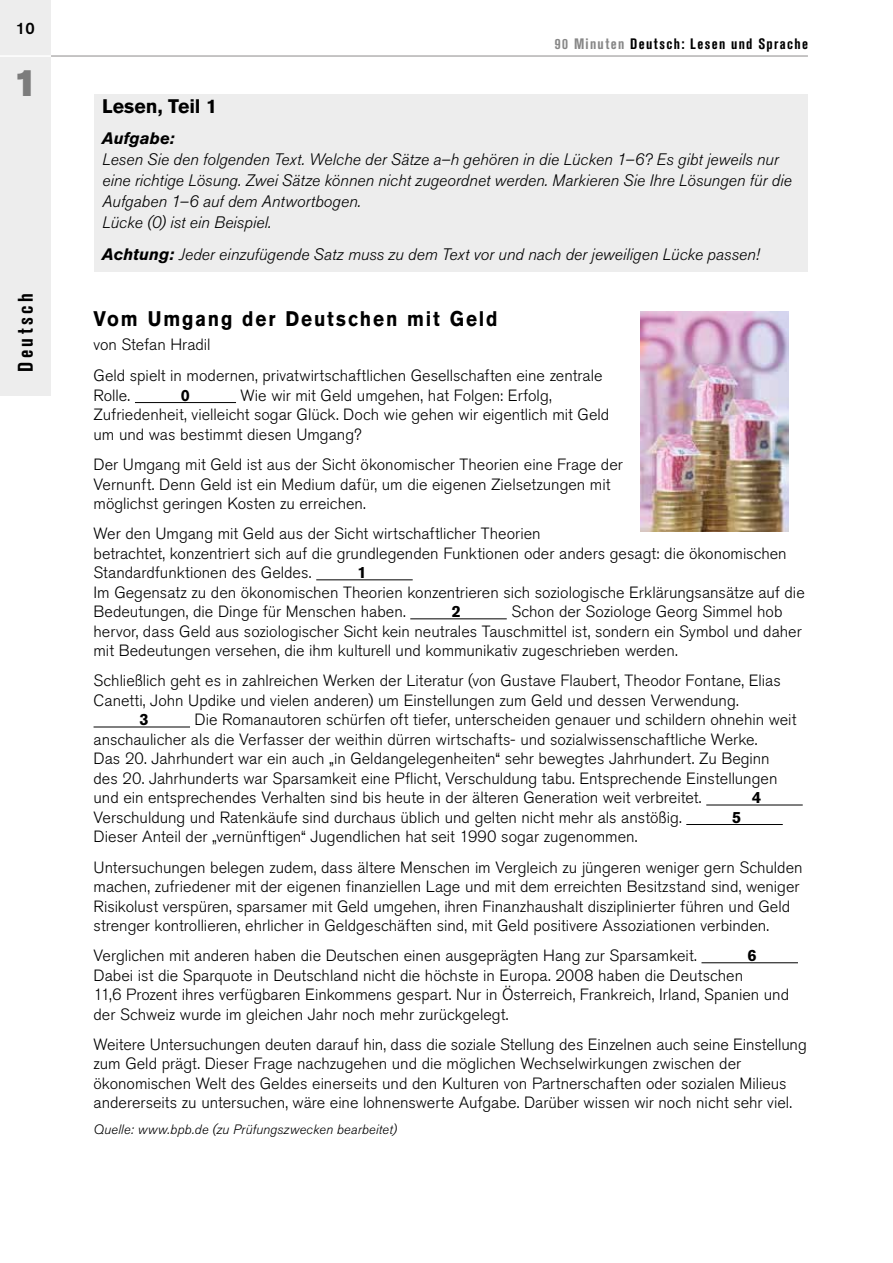
<style>
.page{position:relative;width:893px;height:1263px;background:#fff}
.page>*{position:absolute;margin:0;border:0;box-sizing:border-box;transform-origin:0 0}
.t1{font:37.5px "Akzidenz Grotesk Pro Super";color:#7c7c7c}
.t2{font:700 21px "Akzidenz Grotesk Pro";letter-spacing:.095em;color:#000;scale:.9 1}
.t3{font:700 condensed 21px "Akzidenz Grotesk Pro";letter-spacing:.16em;color:#000}
.t4{font:700 19.5px "Akzidenz Grotesk Pro";color:#000}
.t5{font:italic 300 16.5px/21px "Akzidenz Grotesk Pro";color:#000}
.t6{font:italic 700 16.5px "Akzidenz Grotesk Pro";letter-spacing:.005em;color:#000}
.t7{font:500 16.5px "Akzidenz Grotesk Pro";color:#000}
.t8{font:300 16.2px/19.5px "Akzidenz Grotesk Pro";color:#000}
.t9{font:700 16.2px "Akzidenz Grotesk Pro";color:#000}
.t10{font:700 condensed 15px "Akzidenz Grotesk Pro";letter-spacing:.09em;color:#000}
.t11{font:italic 300 13.5px "Akzidenz Grotesk Pro";letter-spacing:.01em;color:#000}
.s1{color:#878787}
.s2{font-weight:700}
</style>
<div class="page">
<div style="left:0;top:0;width:51px;height:395px;background:#ededed"></div>
<hr style="left:0;top:55px;width:51px;height:2px;background:#fff">
<hr style="left:51px;top:55px;width:757px;height:2px;background:#b3b2b2">
<div style="left:94px;top:94px;width:713px;height:178px;background:#ededed"></div>
<hr style="left:135px;top:402px;width:101px;height:1px;background:#000">
<hr style="left:316px;top:579px;width:97px;height:1px;background:#000">
<hr style="left:410px;top:618px;width:97px;height:1px;background:#000">
<hr style="left:94px;top:727px;width:96px;height:1px;background:#000">
<hr style="left:706px;top:805px;width:97px;height:1px;background:#000">
<hr style="left:686px;top:824px;width:97px;height:1px;background:#000">
<hr style="left:701px;top:962px;width:97px;height:1px;background:#000">
<img style="left:640px;top:312px;width:149px;height:219px">
<p class="t7" style="left:16px;top:18px;width:20px">10</p>
<h1 class="t1" style="left:13px;top:58px;width:26px">1</h1>
<p class="t3" style="left:12px;top:372px;width:80px;rotate:-90deg">Deutsch</p>
<p class="t10" style="left:555px;top:34px;width:255px"><span class="s1">90 Minuten</span> Deutsch: Lesen und Sprache</p>
<p class="t4" style="left:102px;top:94px;width:117px">Lesen, Teil 1</p>
<p class="t6" style="left:102px;top:128px;width:74px">Aufgabe:</p>
<p class="t5" style="left:102px;top:149px;width:691px">Lesen Sie den folgenden Text. Welche der Sätze a–h gehören in die Lücken 1–6? Es gibt jeweils nur eine richtige Lösung. Zwei Sätze können nicht zugeordnet werden. Markieren Sie Ihre Lösungen für die Aufgaben 1–6 auf dem Antwortbogen.<br>Lücke (0) ist ein Beispiel.</p>
<p class="t5" style="left:102px;top:244px;width:659px"><span class="s2">Achtung:</span> Jeder einzufügende Satz muss zu dem Text vor und nach der jeweiligen Lücke passen!</p>
<p class="t2" style="left:94px;top:305px;width:451px">Vom Umgang der Deutschen mit Geld</p>
<p class="t8" style="left:94px;top:329px;width:511px;line-height:31.5px">von Stefan Hradil<br>Geld spielt in modernen, privatwirtschaftlichen Gesellschaften eine zentrale</p>
<p class="t8" style="left:94px;top:385px;width:38px">Rolle.</p>
<p class="t9" style="left:181px;top:385px;width:11px">0</p>
<p class="t8" style="left:94px;top:385px;width:517px;text-indent:147px">Wie wir mit Geld umgehen, hat Folgen: Erfolg,<br>Zufriedenheit, vielleicht sogar Glück. Doch wie gehen wir eigentlich mit Geld um und was bestimmt diesen Umgang?</p>
<p class="t8" style="left:94px;top:455px;width:531px">Der Umgang mit Geld ist aus der Sicht ökonomischer Theorien eine Frage der<br>Vernunft. Denn Geld ist ein Medium dafür, um die eigenen Zielsetzungen mit möglichst geringen Kosten zu erreichen.</p>
<p class="t8" style="left:94px;top:524px;width:695px">Wer den Umgang mit Geld aus der Sicht wirtschaftlicher Theorien<br>betrachtet, konzentriert sich auf die grundlegenden Funktionen oder anders gesagt: die ökonomischen<br>Standardfunktionen des Geldes.</p>
<p class="t9" style="left:358px;top:562px;width:11px">1</p>
<p class="t8" style="left:94px;top:582px;width:713px">Im Gegensatz zu den ökonomischen Theorien konzentrieren sich soziologische Erklärungsansätze auf die<br>Bedeutungen, die Dinge für Menschen haben.</p>
<p class="t8" style="left:94px;top:602px;width:710px;text-indent:418px">Schon der Soziologe Georg Simmel hob hervor, dass Geld aus soziologischer Sicht kein neutrales Tauschmittel ist, sondern ein Symbol und daher mit Bedeutungen versehen, die ihm kulturell und kommunikativ zugeschrieben werden.</p>
<p class="t8" style="left:94px;top:671px;width:689px">Schließlich geht es in zahlreichen Werken der Literatur (von Gustave Flaubert, Theodor Fontane, Elias<br>Canetti, John Updike und vielen anderen) um Einstellungen zum Geld und dessen Verwendung.</p>
<p class="t9" style="left:140px;top:709px;width:11px">3</p>
<p class="t9" style="left:452px;top:601px;width:11px">2</p>
<p class="t8" style="left:94px;top:710px;width:704px;text-indent:101px">Die Romanautoren schürfen oft tiefer, unterscheiden genauer und schildern ohnehin weit anschaulicher als die Verfasser der weithin dürren wirtschafts- und sozialwissenschaftliche Werke.<br>Das 20. Jahrhundert war ein auch „in Geldangelegenheiten“ sehr bewegtes Jahrhundert. Zu Beginn des 20. Jahrhunderts war Sparsamkeit eine Pflicht, Verschuldung tabu. Entsprechende Einstellungen und ein entsprechendes Verhalten sind bis heute in der älteren Generation weit verbreitet.</p>
<p class="t9" style="left:752px;top:787px;width:11px">4</p>
<p class="t8" style="left:94px;top:807px;width:590px">Verschuldung und Ratenkäufe sind durchaus üblich und gelten nicht mehr als anstößig.</p>
<p class="t9" style="left:732px;top:807px;width:11px">5</p>
<p class="t8" style="left:94px;top:822px;width:710px;line-height:30.2px">Dieser Anteil der „vernünftigen“ Jugendlichen hat seit 1990 sogar zugenommen.<br>Untersuchungen belegen zudem, dass ältere Menschen im Vergleich zu jüngeren weniger gern Schulden</p>
<p class="t8" style="left:94px;top:877px;width:707px">machen, zufriedener mit der eigenen finanziellen Lage und mit dem erreichten Besitzstand sind, weniger<br>Risikolust verspüren, sparsamer mit Geld umgehen, ihren Finanzhaushalt disziplinierter führen und Geld strenger kontrollieren, ehrlicher in Geldgeschäften sind, mit Geld positivere Assoziationen verbinden.</p>
<p class="t8" style="left:94px;top:946px;width:605px">Verglichen mit anderen haben die Deutschen einen ausgeprägten Hang zur Sparsamkeit.</p>
<p class="t9" style="left:747px;top:945px;width:11px">6</p>
<p class="t8" style="left:94px;top:965px;width:697px">Dabei ist die Sparquote in Deutschland nicht die höchste in Europa. 2008 haben die Deutschen<br>11,6 Prozent ihres verfügbaren Einkommens gespart. Nur in Österreich, Frankreich, Irland, Spanien und der Schweiz wurde im gleichen Jahr noch mehr zurückgelegt.</p>
<p class="t8" style="left:94px;top:1034px;width:715px">Weitere Untersuchungen deuten darauf hin, dass die soziale Stellung des Einzelnen auch seine Einstellung zum Geld prägt. Dieser Frage nachzugehen und die möglichen Wechselwirkungen zwischen der ökonomischen Welt des Geldes einerseits und den Kulturen von Partnerschaften oder sozialen Milieus andererseits zu untersuchen, wäre eine lohnenswerte Aufgabe. Darüber wissen wir noch nicht sehr viel.</p>
<p class="t11" style="left:94px;top:1121px;width:305px">Quelle: www.bpb.de (zu Prüfungszwecken bearbeitet)</p>
</div>
